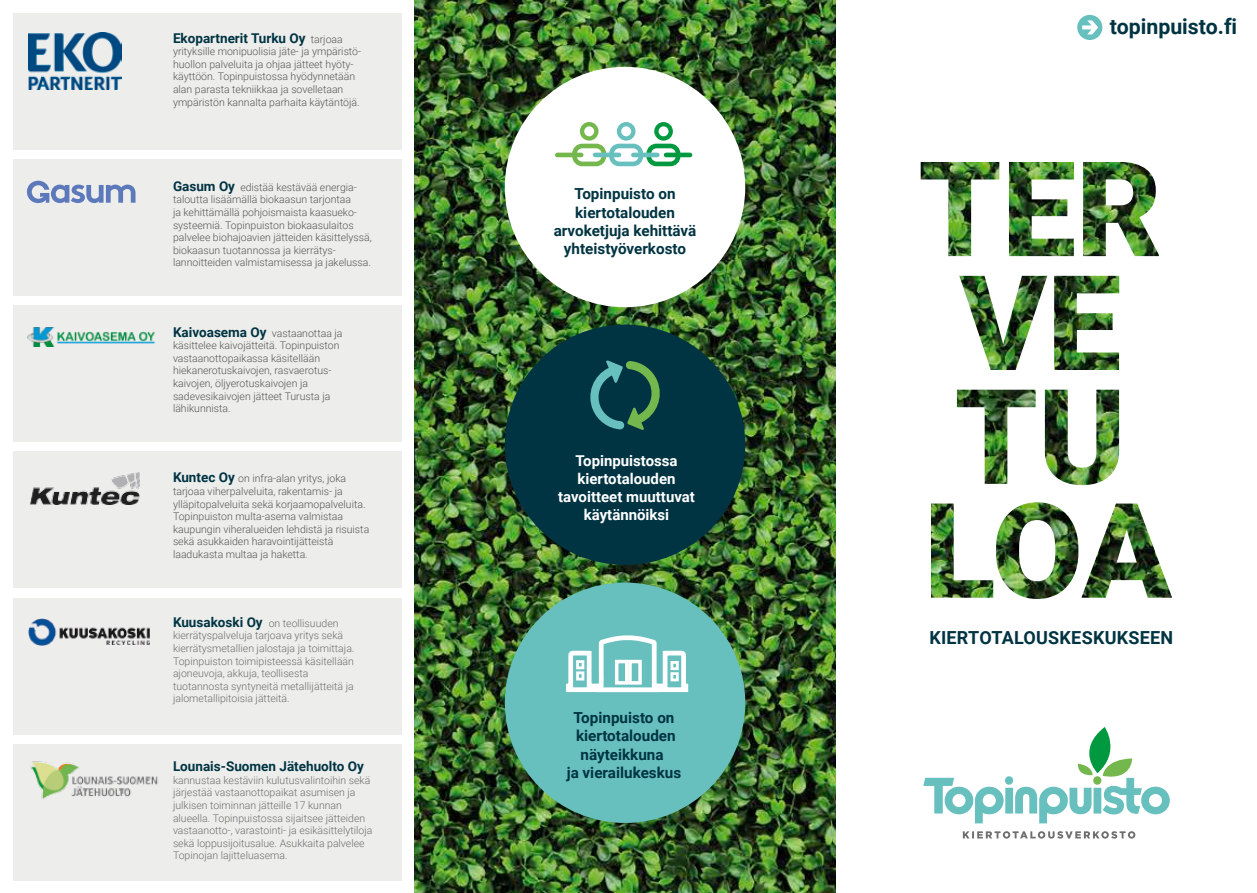
<style>
.page{position:relative;width:1257px;height:893px;background:#fff}
.page>*{position:absolute;margin:0;border:0;box-sizing:border-box;transform-origin:0 0}
.t1{font:700 21.3px "Roboto";color:#003442}
.t2{font:700 18px "Roboto";letter-spacing:.015em;color:#003442}
.t3{font:700 15.3px/18.3px "Roboto";color:#003442;text-align:center}
.t4{font:700 15px/18px "Roboto";color:#fff;text-align:center}
.t5{font:700 13.5px "Roboto";color:#003442}
.t6{font:300 10.5px/12.6px "Roboto";color:#565655}
.t7{font:300 10.5px/12.6px "Roboto";color:#6e6e6e}
.s1{font-weight:300;font-size:10.5px;color:#565655}
.s2{font-weight:700;font-size:13.5px;color:#003442}
</style>
<div class="page">
<div style="left:1077px;top:15px;width:25px;height:25px;background:#67c0be;border-radius:50%"></div>
<svg style="left:1082px;top:20px;width:16px;height:14px"></svg>
<svg style="left:962px;top:831px;width:173px;height:8px"></svg>
<svg style="left:923px;top:727px;width:246px;height:96px"></svg>
<img style="left:920px;top:162px;width:252px;height:437px">
<img style="left:415px;top:0;width:420px;height:893px">
<div style="left:505px;top:67px;width:240px;height:240px;background:#fff;border-radius:50%"></div>
<div style="left:580px;top:122px;width:18px;height:19px;border:4px solid #74b84d;border-radius:50%"></div>
<div style="left:617px;top:122px;width:18px;height:19px;border:4px solid #67c0be;border-radius:50%"></div>
<div style="left:654px;top:122px;width:19px;height:19px;border:4px solid #00993f;border-radius:50%"></div>
<div style="left:609px;top:144px;width:34px;height:22px;border:5px solid #67c0be;border-radius:8px"></div>
<div style="left:646px;top:144px;width:34px;height:22px;border:5px solid #00993f;border-radius:8px"></div>
<div style="left:572px;top:144px;width:34px;height:22px;border:5px solid #74b84d;border-radius:8px"></div>
<hr style="left:557px;top:153px;width:24px;height:4px;background:#74b84d">
<hr style="left:595px;top:153px;width:24px;height:4px;background:#67c0be">
<hr style="left:633px;top:153px;width:24px;height:4px;background:#67c0be">
<hr style="left:666px;top:153px;width:24px;height:4px;background:#00993f">
<div style="left:505px;top:583px;width:240px;height:240px;background:#67c0be;border-radius:50%"></div>
<svg style="left:566px;top:635px;width:123px;height:58px"></svg>
<div style="left:615px;top:660px;width:13px;height:25px;border:4px solid #fff"></div>
<div style="left:628px;top:660px;width:14px;height:25px;border:4px solid #fff"></div>
<div style="left:670px;top:661px;width:8px;height:9px;border:3px solid #fff"></div>
<div style="left:670px;top:672px;width:8px;height:9px;border:3px solid #fff"></div>
<div style="left:576px;top:660px;width:8px;height:9px;border:3px solid #fff"></div>
<div style="left:576px;top:671px;width:8px;height:9px;border:3px solid #fff"></div>
<div style="left:505px;top:325px;width:240px;height:240px;background:#003442;border-radius:50%"></div>
<svg style="left:590px;top:360px;width:70px;height:70px"></svg>
<div style="left:13px;top:306px;width:389px;height:136px;background:#ededec"></div>
<div style="left:13px;top:452px;width:389px;height:136px;background:#ededec"></div>
<img style="left:30px;top:472px;width:110px;height:32px">
<div style="left:13px;top:598px;width:389px;height:136px;background:#ededec"></div>
<img style="left:29px;top:618px;width:120px;height:28px">
<div style="left:13px;top:744px;width:389px;height:136px;background:#ededec"></div>
<img style="left:30px;top:761px;width:128px;height:38px">
<div style="left:13px;top:14px;width:389px;height:136px;background:#ededec"></div>
<img style="left:29px;top:32px;width:93px;height:57px">
<div style="left:13px;top:160px;width:389px;height:136px;background:#ededec"></div>
<svg style="left:27px;top:181px;width:108px;height:22px"></svg>
<img style="left:28px;top:327px;width:127px;height:19px">
<p class="t5" style="left:173px;top:28px;width:171px">Ekopartnerit Turku Oy <span class="s1">tarjoaa</span></p>
<p class="t6" style="left:173px;top:45px;width:190px">yrityksille monipuolisia jäte- ja ympäristö&shy;huollon palveluita ja ohjaa jätteet hyöty&shy;käyttöön. Topinpuistossa hyödynnetään alan parasta tekniikkaa ja sovelletaan ympäristön kannalta parhaita käytäntöjä.</p>
<p class="t6" style="left:173px;top:180px;width:200px"><span class="s2">Gasum Oy</span> edistää kestävää energia&shy;taloutta lisäämällä biokaasun tarjontaa<br>ja kehittämällä pohjoismaista kaasueko&shy;systeemiä. Topinpuiston biokaasulaitos palvelee biohajoavien jätteiden käsittelyssä, biokaasun tuotannossa ja kierrätys&shy;lannoitteiden valmistamisessa ja jakelussa.</p>
<p class="t6" style="left:173px;top:326px;width:171px"><span class="s2">Kaivoasema Oy</span> vastaanottaa ja käsittelee kaivojätteitä. Topinpuiston vastaanottopaikassa käsitellään hiekanerotuskaivojen, rasvaerotus&shy;kaivojen, öljyerotuskaivojen ja sadevesikaivojen jätteet Turusta ja lähikunnista.</p>
<p class="t6" style="left:173px;top:472px;width:198px"><span class="s2">Kuntec Oy</span> on infra-alan yritys, joka tarjoaa viherpalveluita, rakentamis- ja ylläpitopalveluita sekä korjaamopalveluita.<br>Topinpuiston multa-asema valmistaa kaupungin viheralueiden lehdistä ja risuista sekä asukkaiden haravointijätteistä laadukasta multaa ja haketta.</p>
<p class="t7" style="left:173px;top:616px;width:183px"><span class="s2">Kuusakoski Oy</span> on teollisuuden kierrätyspalveluja tarjoava yritys sekä kierrätysmetallien jalostaja ja toimittaja.<br>Topinpuiston toimipisteessä käsitellään ajoneuvoja, akkuja, teollisesta tuotannosta syntyneitä metallijätteitä ja jalometallipitoisia jätteitä.</p>
<p class="t5" style="left:173px;top:757px;width:192px">Lounais-Suomen Jätehuolto Oy</p>
<p class="t7" style="left:173px;top:773px;width:201px">kannustaa kestäviin kulutusvalintoihin sekä järjestää vastaanottopaikat asumisen ja julkisen toiminnan jätteille 17 kunnan alueella. Topinpuistossa sijaitsee jätteiden vastaanotto-, varastointi- ja esikäsittelytiloja sekä loppusijoitusalue. Asukkaita palvelee Topinojan lajitteluasema.</p>
<h3 class="t3" style="left:553px;top:184px;width:144px">Topinpuisto on kiertotalouden arvoketjuja kehittävä yhteistyöverkosto</h3>
<h3 class="t4" style="left:558px;top:451px;width:138px">Topinpuistossa kiertotalouden tavoitteet muuttuvat käytännöiksi</h3>
<h3 class="t3" style="left:566px;top:708px;width:116px">Topinpuisto on kiertotalouden näyteikkuna<br>ja vierailukeskus</h3>
<h1 class="t1" style="left:1109px;top:12px;width:129px">topinpuisto.fi</h1>
<h2 class="t2" style="left:929px;top:625px;width:245px">KIERTOTALOUSKESKUKSEEN</h2>
</div>
